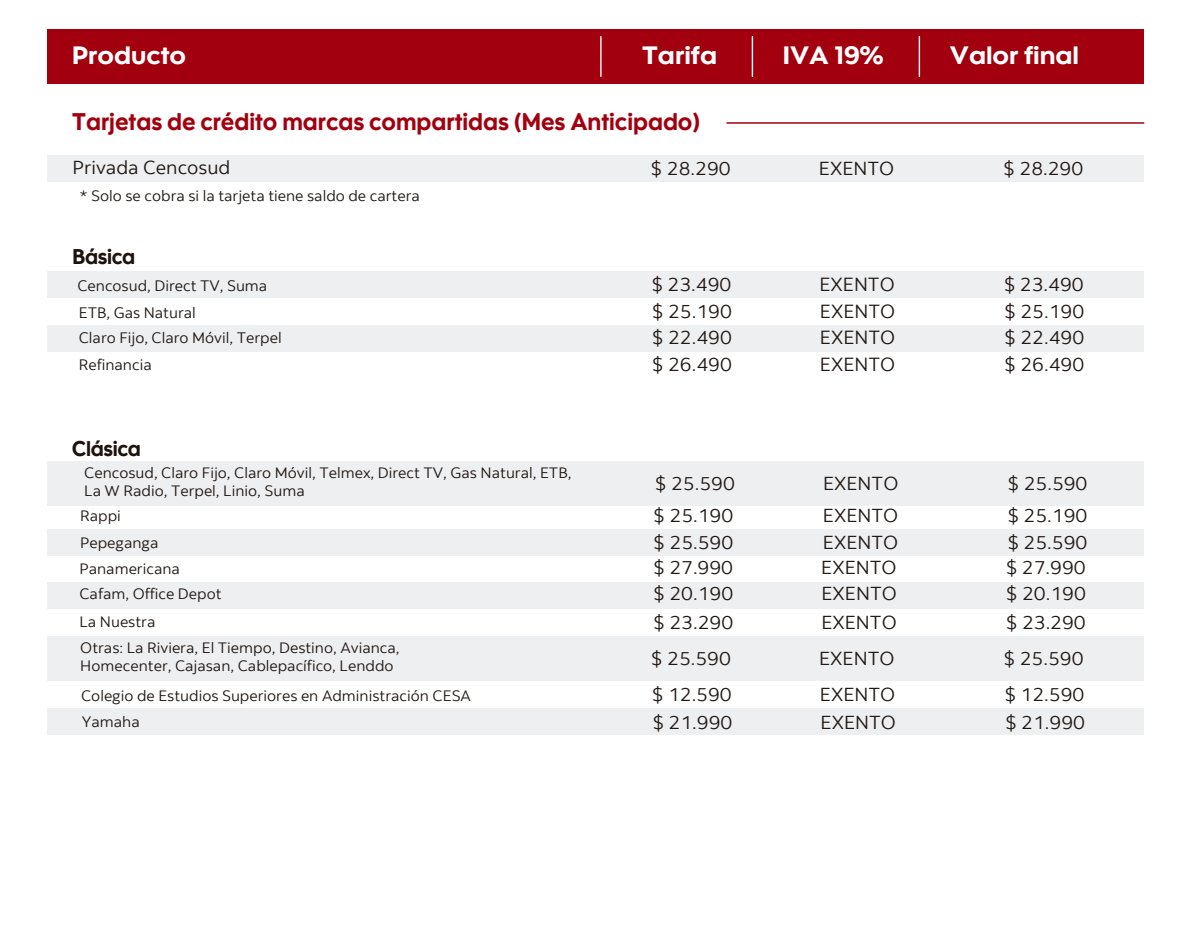
<style>
.page{position:relative;width:1191px;height:925px;background:#fff}
.page>*{position:absolute;margin:0;border:0;box-sizing:border-box;transform-origin:0 0}
.t1{font:25.05px "Scotia Headline";color:#fff;scale:1.05 1}
.t2{font:24px "Scotia Headline";color:#a2000e;scale:.96 1}
.t3{font:21.15px "Scotia Headline";letter-spacing:-.015em;color:#1e120d;scale:.95 1}
.t4{font:18.9px "Scotia";color:#211915;scale:1.04 1}
.t5{font:18.75px "Scotia";color:#211915;scale:1.05 1}
.t6{font:15.15px "Scotia";color:#211915;scale:1.04 1}
.t7{font:15px/18px "Scotia";color:#211915;scale:1.05 1}
</style>
<div class="page">
<div style="left:48px;top:155px;width:1096px;height:27px;background:#eeeff0"></div>
<hr style="left:727px;top:122px;width:416px;height:2px;background:#a2000e">
<div style="left:47px;top:29px;width:1096px;height:55px;background:#a2000e"></div>
<hr style="left:600px;top:37px;width:1px;height:39px;background:#fff">
<hr style="left:751px;top:37px;width:2px;height:39px;background:#fff">
<hr style="left:918px;top:37px;width:2px;height:39px;background:#fff">
<div style="left:48px;top:461px;width:1095px;height:45px;background:#eeeff0"></div>
<div style="left:48px;top:529px;width:1095px;height:27px;background:#eeeff0"></div>
<div style="left:48px;top:582px;width:1096px;height:27px;background:#eeeff0"></div>
<div style="left:48px;top:708px;width:1096px;height:27px;background:#eeeff0"></div>
<div style="left:48px;top:637px;width:1095px;height:44px;background:#eeeff0"></div>
<div style="left:47px;top:271px;width:1097px;height:27px;background:#eeeff0"></div>
<div style="left:47px;top:325px;width:1097px;height:27px;background:#eeeff0"></div>
<h1 class="t1" style="left:72px;top:41px;width:110px">Producto</h1>
<h1 class="t1" style="left:642px;top:41px;width:73px">Tarifa</h1>
<h1 class="t1" style="left:783px;top:41px;width:97px">IVA 19%</h1>
<h1 class="t1" style="left:950px;top:41px;width:125px">Valor final</h1>
<h2 class="t2" style="left:72px;top:108px;width:656px">Tarjetas de crédito marcas compartidas (Mes Anticipado)</h2>
<p class="t5" style="left:73px;top:157px;width:152px">Privada Cencosud</p>
<p class="t5" style="left:650px;top:158px;width:78px">$ 28.290</p>
<p class="t5" style="left:819px;top:158px;width:73px">EXENTO</p>
<p class="t5" style="left:1003px;top:158px;width:78px">$ 28.290</p>
<p class="t7" style="left:79px;top:187px;width:326px">* Solo se cobra si la tarjeta tiene saldo de cartera</p>
<h3 class="t3" style="left:72px;top:244px;width:68px">Básica</h3>
<p class="t6" style="left:77px;top:277px;width:184px">Cencosud, Direct TV, Suma</p>
<p class="t4" style="left:651px;top:274px;width:78px">$ 23.490</p>
<p class="t4" style="left:819px;top:274px;width:74px">EXENTO</p>
<p class="t4" style="left:1003px;top:274px;width:78px">$ 23.490</p>
<p class="t6" style="left:79px;top:304px;width:114px">ETB, Gas Natural</p>
<p class="t4" style="left:652px;top:301px;width:78px">$ 25.190</p>
<p class="t4" style="left:820px;top:301px;width:74px">EXENTO</p>
<p class="t4" style="left:1004px;top:301px;width:78px">$ 25.190</p>
<p class="t6" style="left:79px;top:329px;width:196px">Claro Fijo, Claro Móvil, Terpel</p>
<p class="t4" style="left:652px;top:327px;width:78px">$ 22.490</p>
<p class="t4" style="left:820px;top:327px;width:74px">EXENTO</p>
<p class="t4" style="left:1004px;top:327px;width:78px">$ 22.490</p>
<p class="t6" style="left:79px;top:356px;width:72px">Refinancia</p>
<p class="t4" style="left:652px;top:354px;width:78px">$ 26.490</p>
<p class="t4" style="left:820px;top:354px;width:74px">EXENTO</p>
<p class="t4" style="left:1004px;top:354px;width:78px">$ 26.490</p>
<h3 class="t3" style="left:72px;top:437px;width:74px">Clásica</h3>
<p class="t7" style="left:84px;top:464px;width:465px">Cencosud, Claro Fijo, Claro Móvil, Telmex, Direct TV, Gas Natural, ETB,<br>La W Radio, Terpel, Linio, Suma</p>
<p class="t5" style="left:655px;top:472px;width:78px">$ 25.590</p>
<p class="t5" style="left:823px;top:472px;width:73px">EXENTO</p>
<p class="t5" style="left:1007px;top:472px;width:78px">$ 25.590</p>
<p class="t7" style="left:80px;top:534px;width:76px">Pepeganga</p>
<p class="t5" style="left:653px;top:531px;width:78px">$ 25.590</p>
<p class="t5" style="left:823px;top:531px;width:73px">EXENTO</p>
<p class="t5" style="left:1007px;top:531px;width:78px">$ 25.590</p>
<p class="t7" style="left:80px;top:507px;width:40px">Rappi</p>
<p class="t5" style="left:653px;top:504px;width:78px">$ 25.190</p>
<p class="t5" style="left:823px;top:504px;width:73px">EXENTO</p>
<p class="t5" style="left:1007px;top:504px;width:78px">$ 25.190</p>
<p class="t7" style="left:79px;top:560px;width:97px">Panamericana</p>
<p class="t5" style="left:653px;top:557px;width:78px">$ 27.990</p>
<p class="t5" style="left:821px;top:557px;width:73px">EXENTO</p>
<p class="t5" style="left:1005px;top:557px;width:78px">$ 27.990</p>
<p class="t7" style="left:79px;top:613px;width:74px">La Nuestra</p>
<p class="t5" style="left:653px;top:612px;width:78px">$ 23.290</p>
<p class="t5" style="left:821px;top:612px;width:73px">EXENTO</p>
<p class="t5" style="left:1005px;top:612px;width:78px">$ 23.290</p>
<p class="t7" style="left:80px;top:639px;width:306px">Otras: La Riviera, El Tiempo, Destino, Avianca,<br>Homecenter, Cajasan, Cablepacífico, Lenddo</p>
<p class="t5" style="left:651px;top:647px;width:78px">$ 25.590</p>
<p class="t5" style="left:819px;top:647px;width:73px">EXENTO</p>
<p class="t5" style="left:1003px;top:647px;width:78px">$ 25.590</p>
<p class="t7" style="left:81px;top:687px;width:373px">Colegio de Estudios Superiores en Administración CESA</p>
<p class="t5" style="left:652px;top:684px;width:78px">$ 12.590</p>
<p class="t5" style="left:820px;top:684px;width:73px">EXENTO</p>
<p class="t5" style="left:1004px;top:684px;width:78px">$ 12.590</p>
<p class="t7" style="left:82px;top:713px;width:57px">Yamaha</p>
<p class="t5" style="left:652px;top:712px;width:78px">$ 21.990</p>
<p class="t5" style="left:820px;top:712px;width:73px">EXENTO</p>
<p class="t5" style="left:1005px;top:712px;width:78px">$ 21.990</p>
<p class="t7" style="left:79px;top:585px;width:137px">Cafam, Office Depot</p>
<p class="t5" style="left:653px;top:583px;width:78px">$ 20.190</p>
<p class="t5" style="left:821px;top:583px;width:73px">EXENTO</p>
<p class="t5" style="left:1005px;top:583px;width:78px">$ 20.190</p>
</div>
